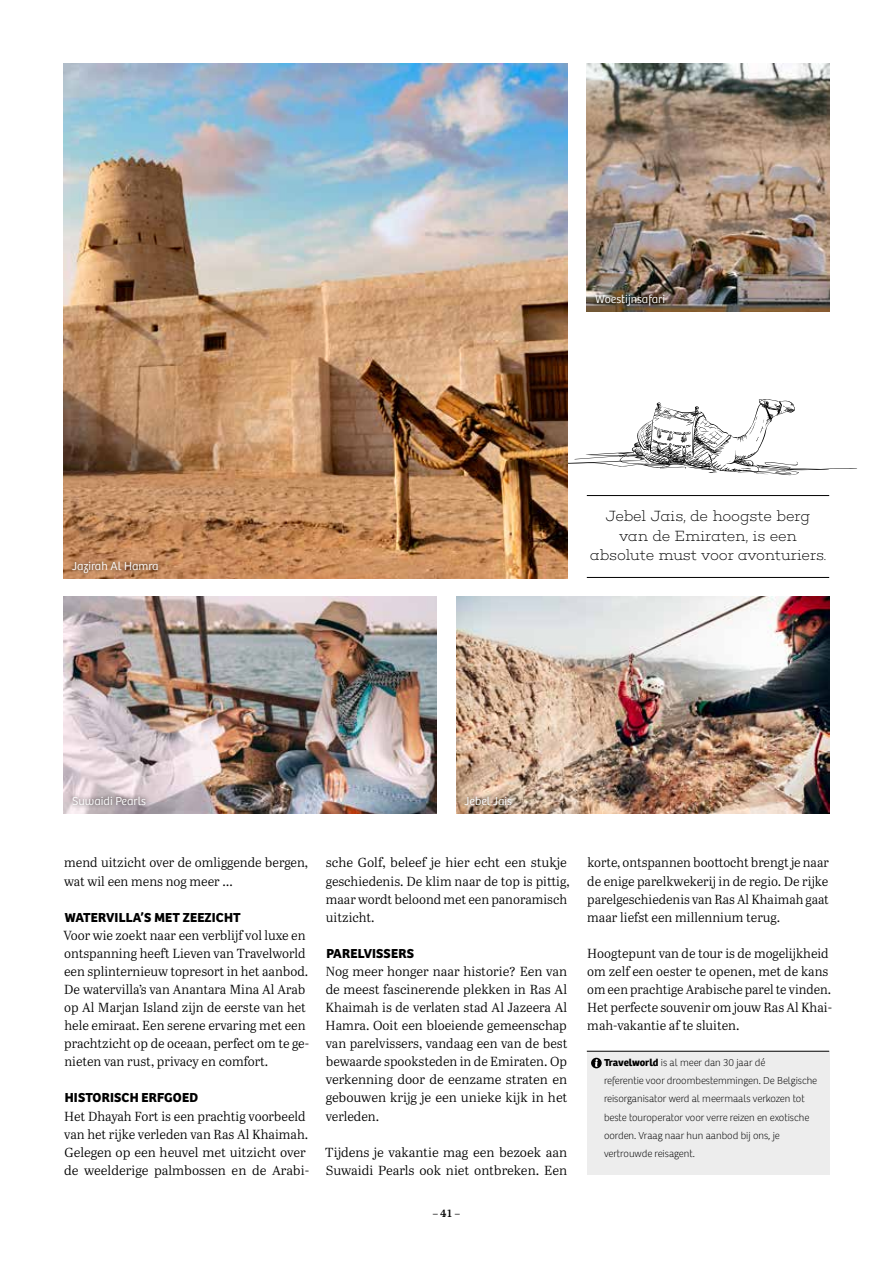
<style>
.page{position:relative;width:893px;height:1263px;background:#fff}
.page>*{position:absolute;margin:0;border:0;box-sizing:border-box;transform-origin:0 0}
.t1{font:200 15px/19.5px "Choplin";letter-spacing:-.025em;color:#000;text-align:center}
.t2{font:700 13.5px "Bree";letter-spacing:.01em;color:#000}
.t3{font:13.2px/18px "Abril Text Lt";color:#000}
.t4{font:300 12px "Bree";color:#fff}
.t5{font:100 10.5px/18px "Bree";color:#000}
.t6{font:600 10.5px "Abril Text";color:#000}
.s1{font-weight:700}
</style>
<div class="page">
<div style="left:587px;top:1052px;width:242px;height:123px;background:#ededed"></div>
<hr style="left:587px;top:1051px;width:242px;height:1px;background:#000">
<div style="left:591px;top:1058px;width:11px;height:10px;background:#000;border-radius:50%"></div>
<svg style="left:595px;top:1059px;width:3px;height:8px"></svg>
<svg style="left:568px;top:399px;width:289px;height:77px"></svg>
<img style="left:64px;top:64px;width:504px;height:514px">
<img style="left:587px;top:64px;width:242px;height:247px">
<img style="left:64px;top:596px;width:373px;height:217px">
<img style="left:456px;top:596px;width:373px;height:217px">
<div style="left:460px;top:792px;width:56px;height:17px;background:#000;opacity:.75"></div>
<div style="left:69px;top:792px;width:81px;height:17px;background:#000;opacity:.75"></div>
<div style="left:68px;top:557px;width:94px;height:20px;background:#000;opacity:.75"></div>
<div style="left:591px;top:290px;width:78px;height:20px;background:#000;opacity:.75"></div>
<hr style="left:587px;top:495px;width:242px;height:1px;background:#000">
<hr style="left:587px;top:577px;width:242px;height:1px;background:#000">
<p class="t4" style="left:72px;top:559px;width:88px">Jazirah Al Hamra</p>
<p class="t4" style="left:595px;top:292px;width:71px">Woestijnsafari</p>
<p class="t1" style="left:590px;top:507px;width:238px">Jebel Jais, de hoogste berg van de Emiraten, is een absolute must voor avonturiers.</p>
<p class="t4" style="left:72px;top:794px;width:75px">Suwaidi Pearls</p>
<p class="t4" style="left:465px;top:794px;width:49px">Jebel Jais</p>
<p class="t3" style="left:64px;top:853px;width:245px">mend uitzicht over de omliggende bergen, wat wil een mens nog meer …</p>
<p class="t2" style="left:65px;top:909px;width:178px">WATERVILLA’S MET ZEEZICHT</p>
<p class="t3" style="left:63px;top:925px;width:247px">Voor wie zoekt naar een verblijf vol luxe en ontspanning heeft Lieven van Travelworld een splinternieuw topresort in het aanbod.<br>De watervilla’s van Anantara Mina Al Arab op Al Marjan Island zijn de eerste van het hele emiraat. Een serene ervaring met een prachtzicht op de oceaan, perfect om te ge&shy;nieten van rust, privacy en comfort.</p>
<p class="t2" style="left:65px;top:1090px;width:135px">HISTORISCH ERFGOED</p>
<p class="t3" style="left:64px;top:1106px;width:247px">Het Dhayah Fort is een prachtig voorbeeld van het rijke verleden van Ras Al Khaimah.<br>Gelegen op een heuvel met uitzicht over de weelderige palmbossen en de Arabi-</p>
<p class="t3" style="left:326px;top:853px;width:245px">sche Golf, beleef je hier echt een stukje geschiedenis. De klim naar de top is pittig, maar wordt beloond met een panoramisch uitzicht.</p>
<p class="t2" style="left:326px;top:945px;width:89px">PARELVISSERS</p>
<p class="t3" style="left:326px;top:962px;width:243px;text-align:justify">Nog meer honger naar historie? Een van de meest fascinerende plekken in Ras Al Khaimah is de verlaten stad Al Jazeera Al Hamra. Ooit een bloeiende gemeenschap van parelvissers, vandaag een van de best bewaarde spooksteden in de Emiraten. Op verkenning door de eenzame straten en gebouwen krijg je een unieke kijk in het verleden.</p>
<p class="t3" style="left:325px;top:1142px;width:243px">Tijdens je vakantie mag een bezoek aan<br>Suwaidi Pearls ook niet ontbreken. Een</p>
<p class="t6" style="left:433px;top:1206px;width:29px">– 41 –</p>
<p class="t3" style="left:587px;top:853px;width:243px;text-align:justify">korte, ontspannen boottocht brengt je naar de enige parelkwekerij in de regio. De rijke parelgeschiedenis van Ras Al Khaimah gaat maar liefst een millennium terug.</p>
<p class="t3" style="left:587px;top:944px;width:247px">Hoogtepunt van de tour is de mogelijkheid om zelf een oester te openen, met de kans om een prachtige Arabische parel te vinden.<br>Het perfecte souvenir om jouw Ras Al Khai&shy;mah-vakantie af te sluiten.</p>
<p class="t5" style="left:604px;top:1054px;width:215px"><span class="s1">Travelworld</span> is al meer dan 30 jaar dé<br>referentie voor droombestemmingen. De Belgische reisorganisator werd al meermaals verkozen tot beste touroperator voor verre reizen en exotische oorden. Vraag naar hun aanbod bij ons, je vertrouwde reisagent.</p>
</div>
